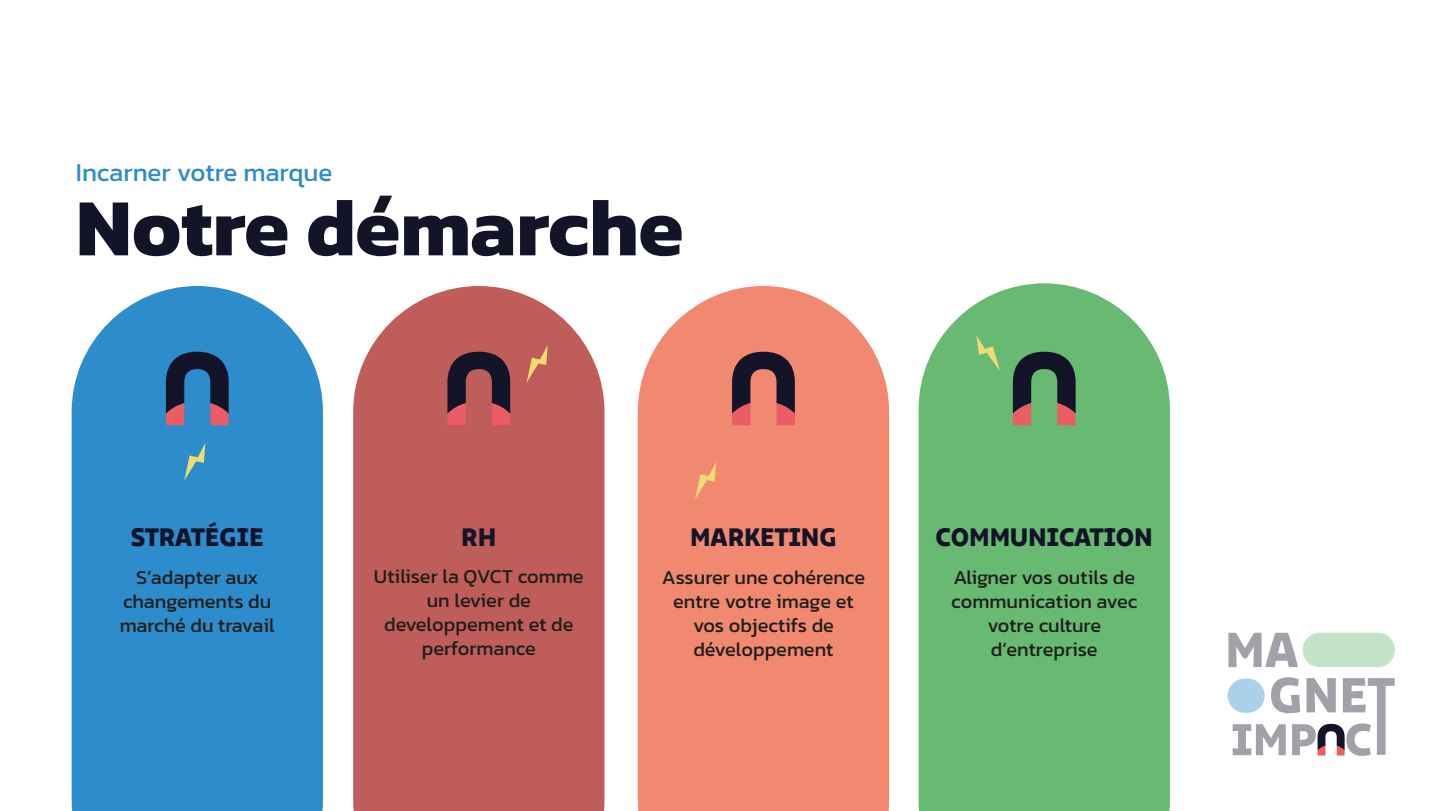
<style>
.page{position:relative;width:1440px;height:811px;background:#fff}
.page>*{position:absolute;margin:0;border:0;box-sizing:border-box;transform-origin:0 0}
.t1{font:700 82px "Kanit";color:#141429}
.t2{font:27px "Bakemono Variable";color:#141429}
.t3{font:26px "Kanit";color:#2d8ccc}
.t4{font:20px/24px "Kanit";color:#1d1d1b;text-align:center}
</style>
<div class="page">
<div style="left:1303px;top:633px;width:92px;height:34px;background:#c3e3c7;border-radius:16px"></div>
<div style="left:1228px;top:678px;width:37px;height:35px;background:#abd1ea;border-radius:17px"></div>
<svg style="left:1228px;top:633px;width:70px;height:34px"></svg>
<svg style="left:1233px;top:677px;width:162px;height:79px"></svg>
<div style="left:638px;top:286px;width:251px;height:525px;background:#f18870"></div>
<div style="left:353px;top:286px;width:251px;height:525px;background:#be5d5a"></div>
<div style="left:72px;top:286px;width:251px;height:525px;background:#2d8ccc"></div>
<svg style="left:184px;top:443px;width:21px;height:37px"></svg>
<svg style="left:166px;top:352px;width:63px;height:73px;background:#3b4b6f"></svg>
<svg style="left:447px;top:352px;width:63px;height:73px;background:#733a44"></svg>
<svg style="left:732px;top:352px;width:63px;height:73px;background:#864a4c"></svg>
<div style="left:919px;top:283px;width:251px;height:528px;background:#68b972"></div>
<svg style="left:1013px;top:352px;width:63px;height:73px;background:#525d4d"></svg>
<svg style="left:527px;top:345px;width:21px;height:38px"></svg>
<svg style="left:695px;top:462px;width:21px;height:37px"></svg>
<svg style="left:976px;top:335px;width:24px;height:36px"></svg>
<h3 class="t3" style="left:76px;top:153px;width:258px">Incarner votre marque</h3>
<h1 class="t1" style="left:76px;top:164px;width:609px">Notre démarche</h1>
<h2 class="t2" style="left:131px;top:518px;width:134px">STRATÉGIE</h2>
<h2 class="t2" style="left:461px;top:518px;width:37px">RH</h2>
<h2 class="t2" style="left:690px;top:518px;width:148px">MARKETING</h2>
<h2 class="t2" style="left:936px;top:518px;width:219px">COMMUNICATION</h2>
<p class="t4" style="left:662px;top:564px;width:205px">Assurer une cohérence entre votre image et vos objectifs de développement</p>
<p class="t4" style="left:374px;top:564px;width:211px">Utiliser la QVCT comme un levier de developpement et de performance</p>
<p class="t4" style="left:951px;top:564px;width:187px">Aligner vos outils de communication avec votre culture d’entreprise</p>
<p class="t4" style="left:120px;top:564px;width:157px">S’adapter aux changements du marché du travail</p>
</div>
